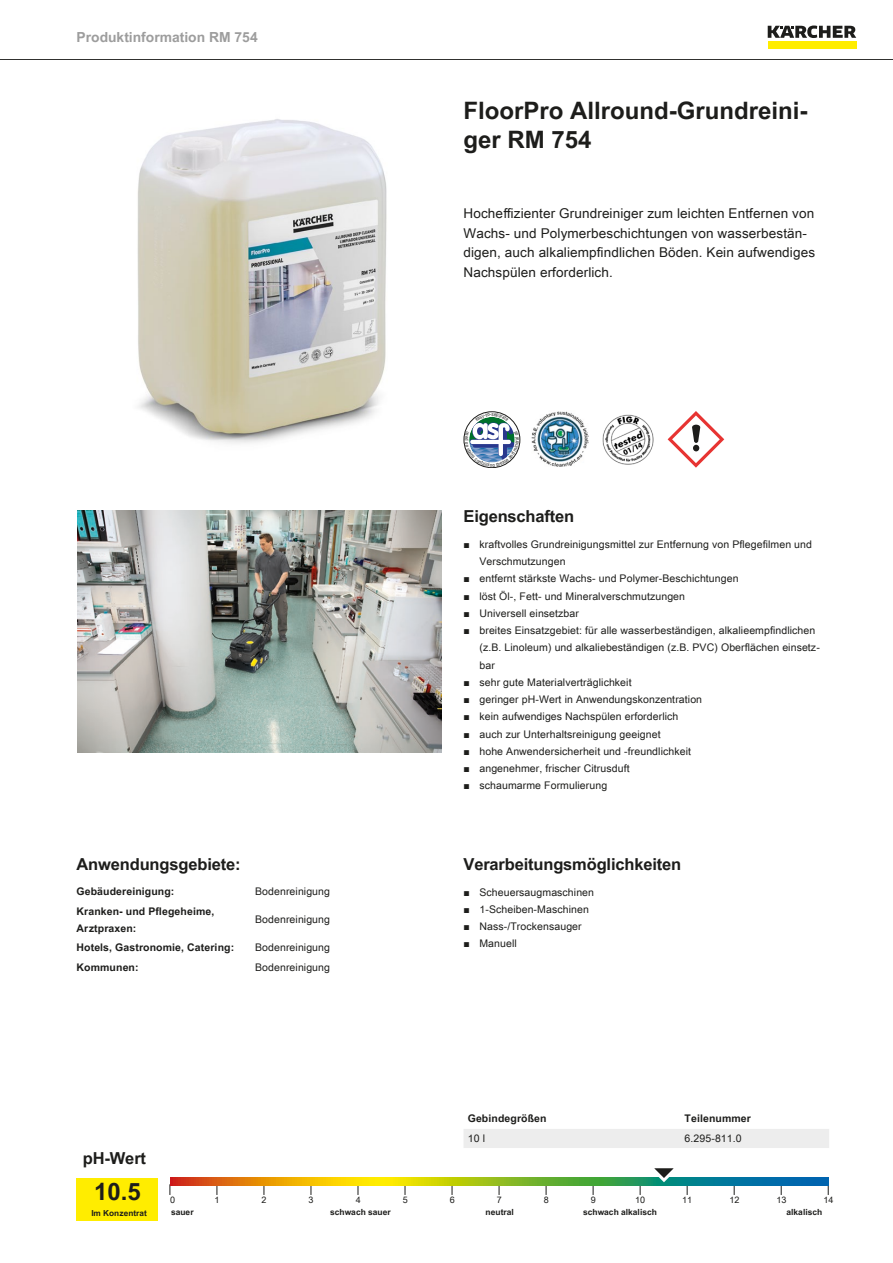
<style>
.page{position:relative;width:893px;height:1263px;background:#fff}
.page>*{position:absolute;margin:0;border:0;box-sizing:border-box;transform-origin:0 0}
.t1{font:700 24px/28.8px "Arial Unicode MS";color:#1d1d1b}
.t2{font:700 16.5px "Arial Unicode MS";letter-spacing:-.01em;color:#1d1d1b}
.t3{font:700 13.8px "Arial Unicode MS";color:#9d9d9d}
.t4{font:13.5px/19.5px "Arial Unicode MS";letter-spacing:.01em;color:#1d1d1b}
.t5{font:10.5px/17.2px "Arial Unicode MS";letter-spacing:.01em;color:#1d1d1b}
.t6{font:700 10.5px/17.2px "Arial Unicode MS";letter-spacing:.01em;color:#1d1d1b}
.t7{font:9px "Arial Unicode MS";color:#1d1d1b}
.t8{font:700 8.4px "Arial Unicode MS";color:#1d1d1b}
.t9{font:700 8.25px "Arial Unicode MS";color:#1d1d1b}
.s1{font-family:"Arial"}
</style>
<div class="page">
<hr style="left:0;top:59px;width:893px;height:1px;background:#1d1d1b">
<div style="left:768px;top:42px;width:88px;height:7px;background:#ffed00"></div>
<svg style="left:768px;top:26px;width:88px;height:12px"></svg>
<img style="left:137px;top:119px;width:250px;height:325px">
<img style="left:531px;top:411px;width:57px;height:56px">
<img style="left:602px;top:414px;width:52px;height:51px">
<svg style="left:668px;top:411px;width:56px;height:57px"></svg>
<img style="left:77px;top:510px;width:365px;height:243px">
<div style="left:77px;top:1178px;width:81px;height:42px;background:#ffed00"></div>
<svg style="left:170px;top:1178px;width:658px;height:8px"></svg>
<svg style="left:640px;top:1168px;width:48px;height:27px"></svg>
<div style="left:464px;top:1129px;width:365px;height:19px;background:#ededed"></div>
<svg style="left:464px;top:412px;width:56px;height:56px"></svg>
<h3 class="t3" style="left:77px;top:27px;width:183px">Produktinformation RM 754</h3>
<h2 class="t2" style="left:77px;top:852px;width:166px">Anwendungsgebiete:</h2>
<p class="t6" style="left:77px;top:883px;width:99px">Gebäudereinigung:</p>
<p class="t5" style="left:255px;top:882px;width:76px">Bodenreinigung</p>
<p class="t6" style="left:77px;top:902px;width:139px">Kranken- und Pflegeheime,<br>Arztpraxen:</p>
<p class="t5" style="left:255px;top:911px;width:76px">Bodenreinigung</p>
<p class="t6" style="left:77px;top:939px;width:159px">Hotels, Gastronomie, Catering:</p>
<p class="t5" style="left:255px;top:939px;width:76px">Bodenreinigung</p>
<p class="t6" style="left:77px;top:959px;width:64px">Kommunen:</p>
<p class="t5" style="left:255px;top:958px;width:76px">Bodenreinigung</p>
<h1 class="t1" style="left:463px;top:97px;width:345px">FloorPro Allround-Grundreini&shy;ger RM 754</h1>
<p class="t4" style="left:463px;top:203px;width:353px">Hocheffizienter Grundreiniger zum leichten Entfernen von Wachs- und Polymerbeschichtungen von wasserbestän&shy;digen, auch alkaliempfindlichen Böden. Kein aufwendiges Nachspülen erforderlich.</p>
<h2 class="t2" style="left:463px;top:504px;width:112px">Eigenschaften</h2>
<p class="t5" style="left:479px;top:535px;width:334px;text-indent:-16px"><span class="s1">■</span> kraftvolles Grundreinigungsmittel zur Entfernung von Pflegefilmen und<br>Verschmutzungen</p>
<p class="t5" style="left:463px;top:570px;width:277px"><span class="s1">■</span> entfernt stärkste Wachs- und Polymer-Beschichtungen</p>
<p class="t5" style="left:463px;top:587px;width:223px"><span class="s1">■</span> löst Öl-, Fett- und Mineralverschmutzungen</p>
<p class="t5" style="left:463px;top:604px;width:117px"><span class="s1">■</span> Universell einsetzbar</p>
<p class="t5" style="left:479px;top:622px;width:342px;text-indent:-16px"><span class="s1">■</span> breites Einsatzgebiet: für alle wasserbeständigen, alkalieempfindlichen (z.B. Linoleum) und alkaliebeständigen (z.B. PVC) Oberflächen einsetz&shy;bar</p>
<p class="t5" style="left:463px;top:673px;width:170px"><span class="s1">■</span> sehr gute Materialverträglichkeit</p>
<p class="t5" style="left:463px;top:691px;width:240px"><span class="s1">■</span> geringer pH-Wert in Anwendungskonzentration</p>
<p class="t5" style="left:463px;top:708px;width:216px"><span class="s1">■</span> kein aufwendiges Nachspülen erforderlich</p>
<p class="t5" style="left:463px;top:725px;width:199px"><span class="s1">■</span> auch zur Unterhaltsreinigung geeignet</p>
<p class="t5" style="left:463px;top:742px;width:229px"><span class="s1">■</span> hohe Anwendersicherheit und -freundlichkeit</p>
<p class="t5" style="left:463px;top:760px;width:168px"><span class="s1">■</span> angenehmer, frischer Citrusduft</p>
<p class="t5" style="left:463px;top:777px;width:145px"><span class="s1">■</span> schaumarme Formulierung</p>
<h2 class="t2" style="left:463px;top:852px;width:219px">Verarbeitungsmöglichkeiten</h2>
<p class="t5" style="left:463px;top:883px;width:132px"><span class="s1">■</span> Scheuersaugmaschinen</p>
<p class="t5" style="left:463px;top:900px;width:127px"><span class="s1">■</span> 1-Scheiben-Maschinen</p>
<p class="t5" style="left:463px;top:917px;width:120px"><span class="s1">■</span> Nass-/Trockensauger</p>
<p class="t5" style="left:463px;top:935px;width:55px"><span class="s1">■</span> Manuell</p>
<p class="t6" style="left:468px;top:1110px;width:80px">Gebindegrößen</p>
<p class="t6" style="left:685px;top:1110px;width:68px">Teilenummer</p>
<p class="t5" style="left:468px;top:1129px;width:19px">10 l</p>
<p class="t5" style="left:685px;top:1129px;width:59px">6.295-811.0</p>
<h2 class="t2" style="left:83px;top:1146px;width:65px">pH-Wert</h2>
<h1 class="t1" style="left:94px;top:1178px;width:48px">10.5</h1>
<p class="t7" style="left:170px;top:1193px;width:7px">0</p>
<p class="t7" style="left:215px;top:1193px;width:7px">1</p>
<p class="t7" style="left:262px;top:1193px;width:7px">2</p>
<p class="t7" style="left:309px;top:1193px;width:7px">3</p>
<p class="t7" style="left:356px;top:1193px;width:7px">4</p>
<p class="t7" style="left:403px;top:1193px;width:7px">5</p>
<p class="t7" style="left:450px;top:1193px;width:7px">6</p>
<p class="t7" style="left:497px;top:1193px;width:7px">7</p>
<p class="t7" style="left:544px;top:1193px;width:7px">8</p>
<p class="t7" style="left:591px;top:1193px;width:7px">9</p>
<p class="t7" style="left:635px;top:1193px;width:12px">10</p>
<p class="t7" style="left:682px;top:1193px;width:12px">11</p>
<p class="t7" style="left:729px;top:1193px;width:12px">12</p>
<p class="t7" style="left:776px;top:1193px;width:12px">13</p>
<p class="t7" style="left:823px;top:1193px;width:12px">14</p>
<p class="t9" style="left:91px;top:1207px;width:57px">Im Konzentrat</p>
<p class="t8" style="left:171px;top:1206px;width:24px">sauer</p>
<p class="t8" style="left:330px;top:1206px;width:62px">schwach sauer</p>
<p class="t8" style="left:486px;top:1206px;width:30px">neutral</p>
<p class="t8" style="left:583px;top:1206px;width:75px">schwach alkalisch</p>
<p class="t8" style="left:786px;top:1206px;width:37px">alkalisch</p>
</div>
